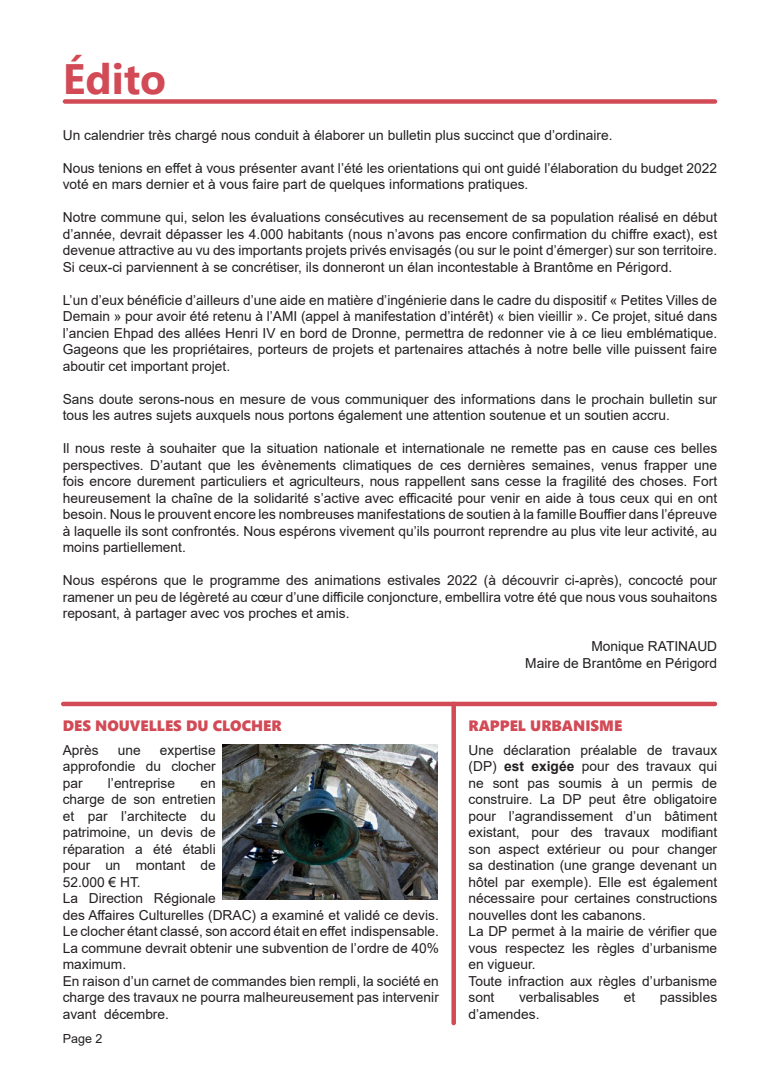
<style>
.page{position:relative;width:780px;height:1088px;background:#fff}
.page>*{position:absolute;margin:0;border:0;box-sizing:border-box;transform-origin:0 0}
.t1{font:700 42.5px "Segoe UI";color:#d14a55}
.t2{font:15px "Segoe UI Black";color:#d14a55}
.t3{font:13.75px/16.5px "Arial";color:#231f20;text-align:justify}
.t4{font:12.5px "Arial";color:#231f20}
.s1{font-weight:700}
</style>
<div class="page">
<div style="left:63px;top:99px;width:654px;height:5px;background:#d14a55;border-radius:2px"></div>
<div style="left:451px;top:702px;width:5px;height:323px;background:#d14a55;border-radius:2px"></div>
<img style="left:223px;top:745px;width:214px;height:154px">
<hr style="left:61px;top:702px;width:656px;height:4px;background:#d14a55;border-radius:2px">
<h1 class="t1" style="left:63px;top:38px;width:105px">Édito</h1>
<p class="t3" style="left:63px;top:127px;width:551px">Un calendrier très chargé nous conduit à élaborer un bulletin plus succinct que d’ordinaire.</p>
<p class="t3" style="left:63px;top:160px;width:656px">Nous tenions en effet à vous présenter avant l’été les orientations qui ont guidé l’élaboration du budget 2022 voté en mars dernier et à vous faire part de quelques informations pratiques.</p>
<p class="t3" style="left:63px;top:209px;width:656px">Notre commune qui, selon les évaluations consécutives au recensement de sa population réalisé en début d’année, devrait dépasser les 4.000 habitants (nous n’avons pas encore confirmation du chiffre exact), est devenue attractive au vu des importants projets privés envisagés (ou sur le point d’émerger) sur son territoire.<br>Si ceux-ci parviennent à se concrétiser, ils donneront un élan incontestable à Brantôme en Périgord.</p>
<p class="t3" style="left:63px;top:292px;width:656px">L’un d’eux bénéficie d’ailleurs d’une aide en matière d’ingénierie dans le cadre du dispositif « Petites Villes de Demain » pour avoir été retenu à l’AMI (appel à manifestation d’intérêt) « bien vieillir ». Ce projet, situé dans l’ancien Ehpad des allées Henri IV en bord de Dronne, permettra de redonner vie à ce lieu emblématique.<br>Gageons que les propriétaires, porteurs de projets et partenaires attachés à notre belle ville puissent faire aboutir cet important projet.</p>
<p class="t3" style="left:63px;top:391px;width:656px">Sans doute serons-nous en mesure de vous communiquer des informations dans le prochain bulletin sur tous les autres sujets auxquels nous portons également une attention soutenue et un soutien accru.</p>
<p class="t3" style="left:63px;top:440px;width:656px">Il nous reste à souhaiter que la situation nationale et internationale ne remette pas en cause ces belles perspectives. D’autant que les évènements climatiques de ces dernières semaines, venus frapper une fois encore durement particuliers et agriculteurs, nous rappellent sans cesse la fragilité des choses. Fort heureusement la chaîne de la solidarité s’active avec efficacité pour venir en aide à tous ceux qui en ont besoin. Nous le prouvent encore les nombreuses manifestations de soutien à la famille Bouffier dans l’épreuve à laquelle ils sont confrontés. Nous espérons vivement qu’ils pourront reprendre au plus vite leur activité, au moins partiellement.</p>
<p class="t3" style="left:63px;top:572px;width:656px">Nous espérons que le programme des animations estivales 2022 (à découvrir ci-après), concocté pour ramener un peu de légèreté au cœur d’une difficile conjoncture, embellira votre été que nous vous souhaitons reposant, à partager avec vos proches et amis.</p>
<p class="t3" style="left:525px;top:638px;width:193px;text-align:right">Monique RATINAUD<br>Maire de Brantôme en Périgord</p>
<p class="t2" style="left:63px;top:715px;width:220px">DES NOUVELLES DU CLOCHER</p>
<p class="t3" style="left:63px;top:741px;width:37px">Après</p>
<p class="t3" style="left:118px;top:741px;width:24px">une</p>
<p class="t3" style="left:63px;top:741px;width:154px;text-indent:97px">expertise approfondie du clocher par</p>
<p class="t3" style="left:108px;top:774px;width:69px">l’entreprise</p>
<p class="t3" style="left:63px;top:774px;width:377px;text-align:left;text-indent:138px">en<br>charge de son entretien<br>et par l’architecte du<br>patrimoine, un devis de<br>réparation a été établi<br>pour un montant de<br>52.000 € HT.<br>La Direction Régionale<br>des Affaires Culturelles (DRAC) a examiné et validé ce devis.<br>Le clocher étant classé, son accord était en effet indispensable.<br>La commune devrait obtenir une subvention de l’ordre de 40% maximum.<br>En raison d’un carnet de commandes bien rempli, la société en charge des travaux ne pourra malheureusement pas intervenir avant décembre.</p>
<p class="t4" style="left:63px;top:1030px;width:41px">Page 2</p>
<p class="t2" style="left:468px;top:715px;width:155px">RAPPEL URBANISME</p>
<p class="t3" style="left:468px;top:741px;width:250px;text-align:left">Une déclaration préalable de travaux (DP) <span class="s1">est exigée</span> pour des travaux qui ne sont pas soumis à un permis de construire. La DP peut être obligatoire pour l’agrandissement d’un bâtiment existant, pour des travaux modifiant son aspect extérieur ou pour changer sa destination (une grange devenant un hôtel par exemple). Elle est également nécessaire pour certaines constructions nouvelles dont les cabanons.<br>La DP permet à la mairie de vérifier que vous respectez les règles d’urbanisme en vigueur.<br>Toute infraction aux règles d’urbanisme sont</p>
<p class="t3" style="left:519px;top:989px;width:82px">verbalisables</p>
<p class="t3" style="left:623px;top:989px;width:13px">et</p>
<p class="t3" style="left:659px;top:989px;width:59px">passibles</p>
<p class="t3" style="left:468px;top:1005px;width:73px">d’amendes.</p>
</div>
